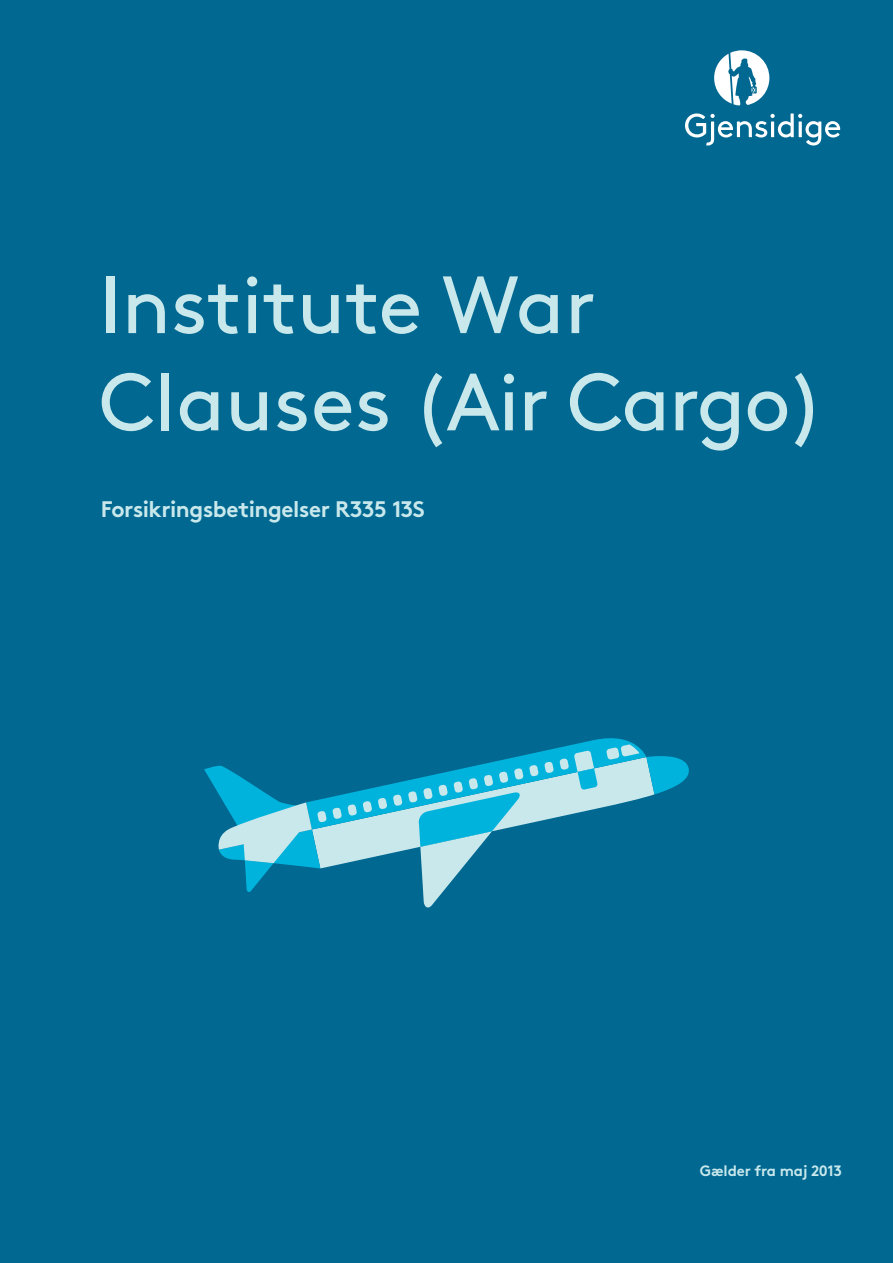
<style>
.page{position:relative;width:893px;height:1263px;background:#006891}
.page>*{position:absolute;margin:0;border:0;box-sizing:border-box;transform-origin:0 0}
.t1{font:81px/97.2px "Gjen Brown OT";color:#c8e8ec}
.t2{font:700 22.5px "Gjen Brown OT";letter-spacing:-.02em;color:#c8e8ec}
.t3{font:700 15px "Gjen Brown OT";letter-spacing:-.01em;color:#c8e8ec}
</style>
<div class="page">
<svg style="left:685px;top:113px;width:155px;height:33px"></svg>
<svg style="left:714px;top:50px;width:55px;height:56px"></svg>
<svg style="left:204px;top:738px;width:485px;height:169px"></svg>
<p class="t1" style="left:99px;top:250px;width:728px">Institute War<br>Clauses (Air Cargo)</p>
<p class="t2" style="left:101px;top:491px;width:326px">Forsikringsbetingelser R335 13S</p>
<p class="t3" style="left:700px;top:1158px;width:144px">Gælder fra maj 2013</p>
</div>
